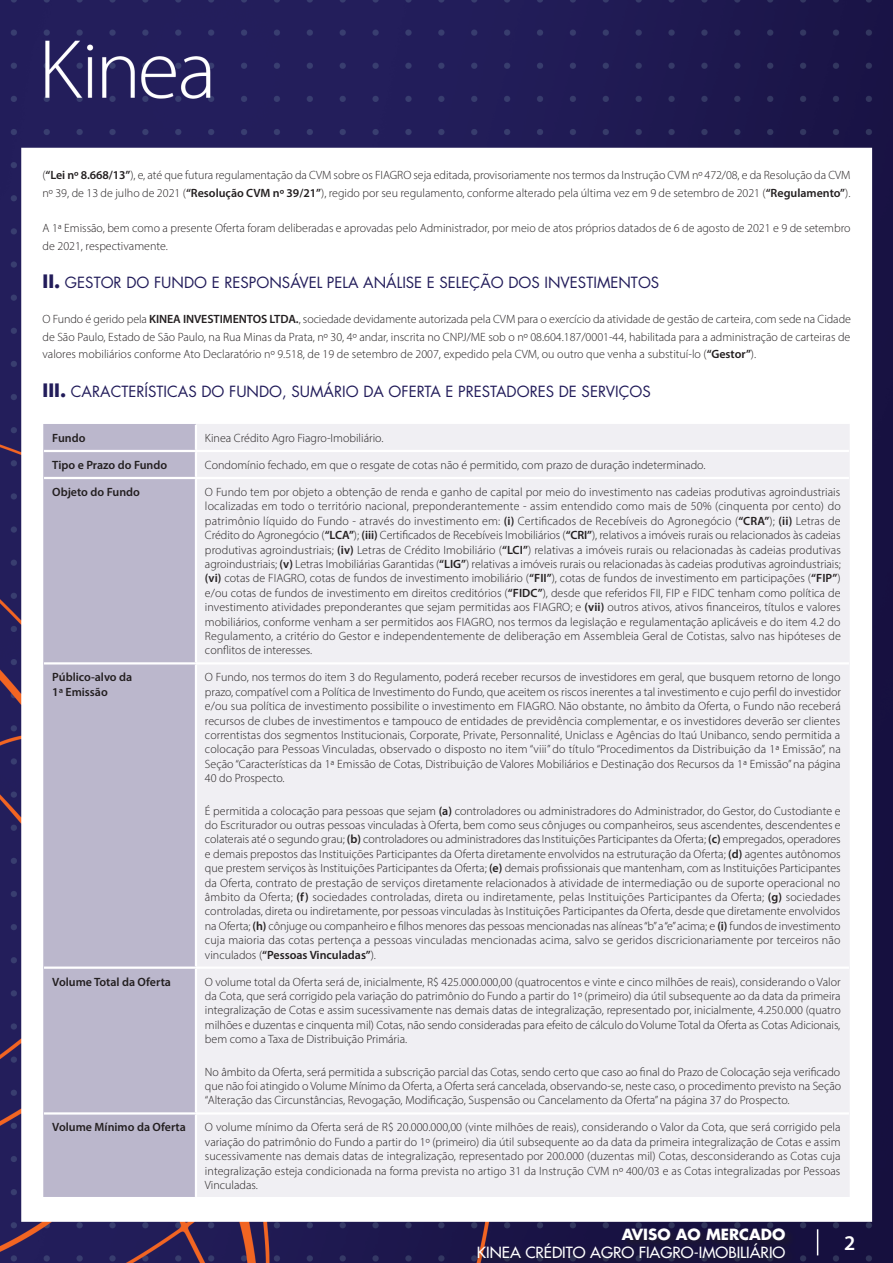
<style>
.page{position:relative;width:893px;height:1263px;background:#fff}
.page>*{position:absolute;margin:0;border:0;box-sizing:border-box;transform-origin:0 0}
.t1{font:600 21px "Myriad Pro";color:#fff}
.ITENS{font:15px "Futura Std";color:#221c5a}
.t2{font:500 15px "Futura Std";color:#fff}
.t3{font:700 15px "Futura Std";color:#fff}
.t4{font:300 12px/14.4px "Myriad Pro";color:#231f20;text-align:justify}
.t5{font:600 12px/14.4px "Myriad Pro";color:#231f20}
.s1{font-weight:600}
.s2{font-weight:700;font-size:18px}
</style>
<div class="page">
<img style="left:0;top:0;width:893px;height:1263px">
<div style="left:475px;top:1226px;width:321px;height:37px;background:#19133d"></div>
<svg style="left:817px;top:1229px;width:1px;height:26px"></svg>
<div style="left:43px;top:424px;width:153px;height:773px;background:#bbb7cc"></div>
<div style="left:196px;top:424px;width:654px;height:773px;background:#f0eff3"></div>
<hr style="left:195px;top:425px;width:2px;height:25px;background:#fff">
<hr style="left:44px;top:450px;width:152px;height:2px;background:#fff">
<hr style="left:196px;top:450px;width:653px;height:2px;background:#fff">
<hr style="left:195px;top:452px;width:2px;height:25px;background:#fff">
<hr style="left:44px;top:477px;width:152px;height:2px;background:#fff">
<hr style="left:196px;top:477px;width:653px;height:2px;background:#fff">
<hr style="left:195px;top:479px;width:2px;height:183px;background:#fff">
<hr style="left:44px;top:662px;width:152px;height:2px;background:#fff">
<hr style="left:196px;top:662px;width:653px;height:2px;background:#fff">
<hr style="left:195px;top:664px;width:2px;height:302px;background:#fff">
<hr style="left:44px;top:966px;width:152px;height:3px;background:#fff">
<hr style="left:196px;top:966px;width:653px;height:3px;background:#fff">
<hr style="left:195px;top:969px;width:2px;height:143px;background:#fff">
<hr style="left:44px;top:1112px;width:152px;height:2px;background:#fff">
<hr style="left:196px;top:1112px;width:653px;height:2px;background:#fff">
<hr style="left:195px;top:1114px;width:2px;height:83px;background:#fff">
<hr style="left:43px;top:1197px;width:153px;height:2px;background:#fff">
<hr style="left:196px;top:1197px;width:654px;height:2px;background:#fff">
<p class="t4" style="left:43px;top:166px;width:810px;line-height:17.5px">(<span class="s1">“Lei nº 8.668/13”</span>), e, até que futura regulamentação da CVM sobre os FIAGRO seja editada, provisoriamente nos termos da Instrução CVM nº 472/08, e da Resolução da CVM nº 39, de 13 de julho de 2021 (<span class="s1">“Resolução CVM nº 39/21”</span>), regido por seu regulamento, conforme alterado pela última vez em 9 de setembro de 2021 (<span class="s1">“Regulamento”</span>).</p>
<p class="t4" style="left:43px;top:219px;width:809px;line-height:17.5px">A 1ª Emissão, bem como a presente Oferta foram deliberadas e aprovadas pelo Administrador, por meio de atos próprios datados de 6 de agosto de 2021 e 9 de setembro de 2021, respectivamente.</p>
<p class="ITENS" style="left:43px;top:273px;width:618px"><span class="s2">II.</span> GESTOR DO FUNDO E RESPONSÁVEL PELA ANÁLISE E SELEÇÃO DOS INVESTIMENTOS</p>
<p class="t4" style="left:43px;top:310px;width:810px;line-height:17.5px">O Fundo é gerido pela <span class="s1">KINEA INVESTIMENTOS LTDA.</span>, sociedade devidamente autorizada pela CVM para o exercício da atividade de gestão de carteira, com sede na Cidade de São Paulo, Estado de São Paulo, na Rua Minas da Prata, nº 30, 4º andar, inscrita no CNPJ/ME sob o nº 08.604.187/0001-44, habilitada para a administração de carteiras de valores mobiliários conforme Ato Declaratório nº 9.518, de 19 de setembro de 2007, expedido pela CVM, ou outro que venha a substituí-lo (<span class="s1">“Gestor”</span>).</p>
<p class="ITENS" style="left:43px;top:382px;width:610px"><span class="s2">III.</span> CARACTERÍSTICAS DO FUNDO, SUMÁRIO DA OFERTA E PRESTADORES DE SERVIÇOS</p>
<p class="t5" style="left:52px;top:430px;width:35px">Fundo</p>
<p class="t4" style="left:205px;top:431px;width:180px">Kinea Crédito Agro Fiagro-Imobiliário.</p>
<p class="t5" style="left:52px;top:457px;width:116px">Tipo e Prazo do Fundo</p>
<p class="t4" style="left:205px;top:458px;width:502px">Condomínio fechado, em que o resgate de cotas não é permitido, com prazo de duração indeterminado.</p>
<p class="t5" style="left:52px;top:484px;width:89px">Objeto do Fundo</p>
<p class="t4" style="left:205px;top:485px;width:637px">O Fundo tem por objeto a obtenção de renda e ganho de capital por meio do investimento nas cadeias produtivas agroindustriais localizadas em todo o território nacional, preponderantemente - assim entendido como mais de 50% (cinquenta por cento) do patrimônio líquido do Fundo - através do investimento em: <span class="s1">(i)</span> Certificados de Recebíveis do Agronegócio (<span class="s1">“CRA”</span>); <span class="s1">(ii)</span> Letras de Crédito do Agronegócio (<span class="s1">“LCA”</span>); <span class="s1">(iii)</span> Certificados de Recebíveis Imobiliários (<span class="s1">“CRI”</span>), relativos a imóveis rurais ou relacionados às cadeias produtivas agroindustriais; <span class="s1">(iv)</span> Letras de Crédito Imobiliário (<span class="s1">“LCI”</span>) relativas a imóveis rurais ou relacionadas às cadeias produtivas agroindustriais; <span class="s1">(v)</span> Letras Imobiliárias Garantidas (<span class="s1">“LIG”</span>) relativas a imóveis rurais ou relacionadas às cadeias produtivas agroindustriais; <span class="s1">(vi)</span> cotas de FIAGRO, cotas de fundos de investimento imobiliário (<span class="s1">“FII”</span>), cotas de fundos de investimento em participações (<span class="s1">“FIP”</span>) e/ou cotas de fundos de investimento em direitos creditórios (<span class="s1">“FIDC”</span>), desde que referidos FII, FIP e FIDC tenham como política de investimento atividades preponderantes que sejam permitidas aos FIAGRO; e <span class="s1">(vii)</span> outros ativos, ativos financeiros, títulos e valores mobiliários, conforme venham a ser permitidos aos FIAGRO, nos termos da legislação e regulamentação aplicáveis e do item 4.2 do Regulamento, a critério do Gestor e independentemente de deliberação em Assembleia Geral de Cotistas, salvo nas hipóteses de conflitos de interesses.</p>
<p class="t5" style="left:52px;top:670px;width:82px">Público-alvo da<br>1ª Emissão</p>
<p class="t4" style="left:205px;top:670px;width:638px">O Fundo, nos termos do item 3 do Regulamento, poderá receber recursos de investidores em geral, que busquem retorno de longo prazo, compatível com a Política de Investimento do Fundo, que aceitem os riscos inerentes a tal investimento e cujo perfil do investidor e/ou sua política de investimento possibilite o investimento em FIAGRO. Não obstante, no âmbito da Oferta, o Fundo não receberá recursos de clubes de investimentos e tampouco de entidades de previdência complementar, e os investidores deverão ser clientes correntistas dos segmentos Institucionais, Corporate, Private, Personnalité, Uniclass e Agências do Itaú Unibanco, sendo permitida a colocação para Pessoas Vinculadas, observado o disposto no item “viii” do título “Procedimentos da Distribuição da 1ª Emissão”, na Seção “Características da 1ª Emissão de Cotas, Distribuição de Valores Mobiliários e Destinação dos Recursos da 1ª Emissão” na página 40 do Prospecto.</p>
<p class="t4" style="left:205px;top:803px;width:637px">É permitida a colocação para pessoas que sejam <span class="s1">(a)</span> controladores ou administradores do Administrador, do Gestor, do Custodiante e do Escriturador ou outras pessoas vinculadas à Oferta, bem como seus cônjuges ou companheiros, seus ascendentes, descendentes e colaterais até o segundo grau; <span class="s1">(b)</span> controladores ou administradores das Instituições Participantes da Oferta; <span class="s1">(c)</span> empregados, operadores e demais prepostos das Instituições Participantes da Oferta diretamente envolvidos na estruturação da Oferta; <span class="s1">(d)</span> agentes autônomos que prestem serviços às Instituições Participantes da Oferta; <span class="s1">(e)</span> demais profissionais que mantenham, com as Instituições Participantes da Oferta, contrato de prestação de serviços diretamente relacionados à atividade de intermediação ou de suporte operacional no âmbito da Oferta; <span class="s1">(f)</span> sociedades controladas, direta ou indiretamente, pelas Instituições Participantes da Oferta; <span class="s1">(g)</span> sociedades controladas, direta ou indiretamente, por pessoas vinculadas às Instituições Participantes da Oferta, desde que diretamente envolvidos na Oferta; <span class="s1">(h)</span> cônjuge ou companheiro e filhos menores das pessoas mencionadas nas alíneas “b” a “e” acima; e <span class="s1">(i)</span> fundos de investimento cuja maioria das cotas pertença a pessoas vinculadas mencionadas acima, salvo se geridos discricionariamente por terceiros não vinculados (<span class="s1">“Pessoas Vinculadas”</span>).</p>
<p class="t5" style="left:52px;top:974px;width:120px">Volume Total da Oferta</p>
<p class="t4" style="left:205px;top:974px;width:637px">O volume total da Oferta será de, inicialmente, R$ 425.000.000,00 (quatrocentos e vinte e cinco milhões de reais), considerando o Valor da Cota, que será corrigido pela variação do patrimônio do Fundo a partir do 1º (primeiro) dia útil subsequente ao da data da primeira integralização de Cotas e assim sucessivamente nas demais datas de integralização, representado por, inicialmente, 4.250.000 (quatro milhões e duzentas e cinquenta mil) Cotas, não sendo consideradas para efeito de cálculo do Volume Total da Oferta as Cotas Adicionais, bem como a Taxa de Distribuição Primária.</p>
<p class="t4" style="left:205px;top:1064px;width:638px">No âmbito da Oferta, será permitida a subscrição parcial das Cotas, sendo certo que caso ao final do Prazo de Colocação seja verificado que não foi atingido o Volume Mínimo da Oferta, a Oferta será cancelada, observando-se, neste caso, o procedimento previsto na Seção “Alteração das Circunstâncias, Revogação, Modificação, Suspensão ou Cancelamento da Oferta” na página 37 do Prospecto.</p>
<p class="t5" style="left:52px;top:1120px;width:135px">Volume Mínimo da Oferta</p>
<p class="t4" style="left:205px;top:1120px;width:637px">O volume mínimo da Oferta será de R$ 20.000.000,00 (vinte milhões de reais), considerando o Valor da Cota, que será corrigido pela variação do patrimônio do Fundo a partir do 1º (primeiro) dia útil subsequente ao da data da primeira integralização de Cotas e assim sucessivamente nas demais datas de integralização, representado por 200.000 (duzentas mil) Cotas, desconsiderando as Cotas cuja integralização esteja condicionada na forma prevista no artigo 31 da Instrução CVM nº 400/03 e as Cotas integralizadas por Pessoas Vinculadas.</p>
<p class="t3" style="left:622px;top:1224px;width:165px">AVISO AO MERCADO</p>
<p class="t2" style="left:477px;top:1242px;width:310px">KINEA CRÉDITO AGRO FIAGRO-IMOBILIÁRIO</p>
<h1 class="t1" style="left:844px;top:1230px;width:13px">2</h1>
</div>
